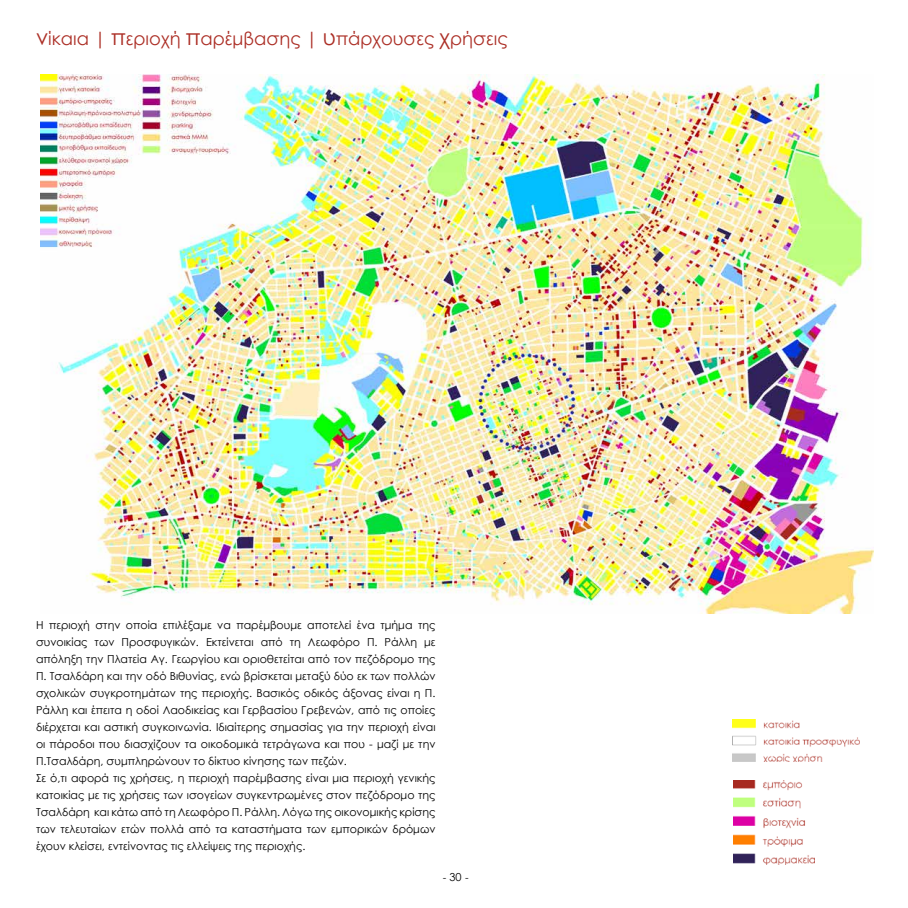
<style>
.page{position:relative;width:908px;height:908px;background:#fff}
.page>*{position:absolute;margin:0;border:0;box-sizing:border-box;transform-origin:0 0}
.t1{font:18px "Century Gothic";color:#ac2f26}
.t2{font:12px "Minion Pro";color:#000}
.t3{font:11px/17px "Century Gothic";color:#000}
.s1{font-size:22px}
.s2{font-family:"Century Gothic";font-size:11px}
</style>
<div class="page">
<img style="left:732px;top:719px;width:126px;height:42px">
<img style="left:733px;top:780px;width:81px;height:84px">
<img style="left:40px;top:74px;width:832px;height:539px">
<h1 class="t1" style="left:36px;top:26px;width:473px"><span class="s1">ν</span>ίκαια | <span class="s1">π</span>εριοχή <span class="s1">π</span>αρέμβασης | <span class="s1">υ</span>πάρχουσες <span class="s1">χ</span>ρήσεις</h1>
<p class="t3" style="left:36px;top:615px;width:401px">Η περιοχή στην οποία επιλέξαμε να παρέμβουμε αποτελεί ένα τμήμα της συνοικίας των Προσφυγικών. Εκτείνεται από τη Λεωφόρο Π. Ράλλη με απόληξη την Πλατεία Αγ. Γεωργίου και οριοθετείται από τον πεζόδρομο της Π. Τσαλδάρη και την οδό Βιθυνίας, ενώ βρίσκεται μεταξύ δύο εκ των πολλών σχολικών συγκροτημάτων της περιοχής. Βασικός οδικός άξονας είναι η Π.<br>Ράλλη και έπειτα η οδοί Λαοδικείας και Γερβασίου Γρεβενών, από τις οποίες διέρχεται και αστική συγκοινωνία. Ιδιαίτερης σημασίας για την περιοχή είναι οι πάροδοι που διασχίζουν τα οικοδομικά τετράγωνα και που - μαζί με την Π.Τσαλδάρη, συμπληρώνουν το δίκτυο κίνησης των πεζών.<br>Σε ό,τι αφορά τις χρήσεις, η περιοχή παρέμβασης είναι μια περιοχή γενικής κατοικίας με τις χρήσεις των ισογείων συγκεντρωμένες στον πεζόδρομο της Τσαλδάρη και κάτω από τη Λεωφόρο Π. Ράλλη. Λόγω της οικονομικής κρίσης των τελευταίων ετών πολλά από τα καταστήματα των εμπορικών δρόμων έχουν κλείσει, εντείνοντας τις ελλείψεις της περιοχής.</p>
<p class="t2" style="left:442px;top:868px;width:28px">- <span class="s2">30</span> -</p>
</div>
